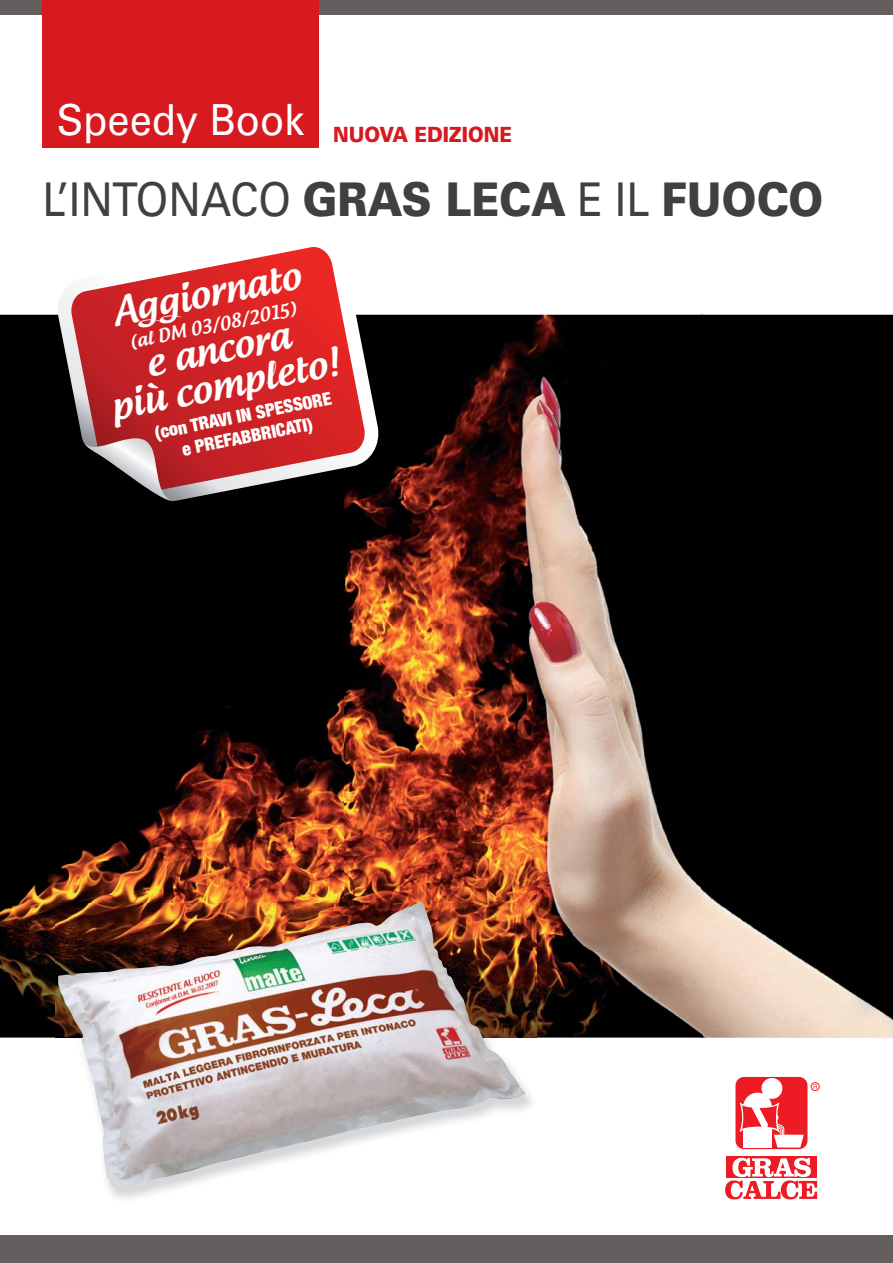
<style>
.page{position:relative;width:893px;height:1263px;background:#fff}
.page>*{position:absolute;margin:0;border:0;box-sizing:border-box;transform-origin:0 0}
.t1{font:46.5px "Univers";color:#404041;scale:.9 1}
.t2{font:42.75px "Univers";color:#fff;scale:.93 1}
.t3{font:500 37.35px/35.8px "Androgyne";color:#fff;text-align:center}
.t4{font:900 21px "Univers";color:#d71920;scale:.9 1}
.t5{font:900 condensed 18px/21.5px "Helvetica Neue";color:#fff;text-align:center}
.t6{font:500 18px "Androgyne";color:#fff}
.s1{font-weight:900}
</style>
<div class="page">
<img style="left:0;top:315px;width:701px;height:619px">
<img style="left:701px;top:315px;width:191px;height:723px">
<img style="left:0;top:934px;width:55px;height:104px">
<img style="left:536px;top:934px;width:166px;height:104px">
<div style="left:0;top:1235px;width:892px;height:28px;background:#655e5e"></div>
<div style="left:0;top:0;width:892px;height:15px;background:#655e5e"></div>
<div style="left:42px;top:0;width:277px;height:147px;background:#d71920"></div>
<img style="left:55px;top:904px;width:481px;height:295px">
<img style="left:58px;top:901px;width:468px;height:251px">
<div style="left:735px;top:1077px;width:72px;height:72px;background:#ed1c24;border-radius:8px"></div>
<div style="left:761px;top:1078px;width:21px;height:21px;background:#fff;border-radius:50%"></div>
<div style="left:743px;top:1093px;width:28px;height:29px;background:#fff;border-radius:50%"></div>
<svg style="left:813px;top:1085px;width:4px;height:4px"></svg>
<div style="left:810px;top:1082px;width:9px;height:9px;border:1px solid #ed1c24;border-radius:50%"></div>
<svg style="left:739px;top:1103px;width:64px;height:45px"></svg>
<div style="left:725px;top:1157px;width:91px;height:21px;background:#ed1c24"></div>
<svg style="left:725px;top:1158px;width:92px;height:41px"></svg>
<svg style="left:55px;top:287px;width:326px;height:214px"></svg>
<svg style="left:70px;top:247px;width:296px;height:244px"></svg>
<svg style="left:84px;top:438px;width:88px;height:63px"></svg>
<h2 class="t2" style="left:57px;top:104px;width:268px">Speedy Book</h2>
<h1 class="t1" style="left:42px;top:182px;width:869px">L’INTONACO <span class="s1">GRAS LECA</span> E IL <span class="s1">FUOCO</span></h1>
<p class="t4" style="left:333px;top:127px;width:200px">NUOVA EDIZIONE</p>
<h3 class="t3" style="left:110px;top:295px;width:192px;rotate:-11deg">Aggiornato</h3>
<p class="t6" style="left:128px;top:332px;width:171px;rotate:-11deg">(al DM 03/08/2015)</p>
<h3 class="t3" style="left:101px;top:354px;width:234px;rotate:-11deg">e ancora<br>più completo!</h3>
<p class="t5" style="left:153px;top:422px;width:181px;rotate:-11deg">(con TRAVI IN SPESSORE e PREFABBRICATI)</p>
</div>
